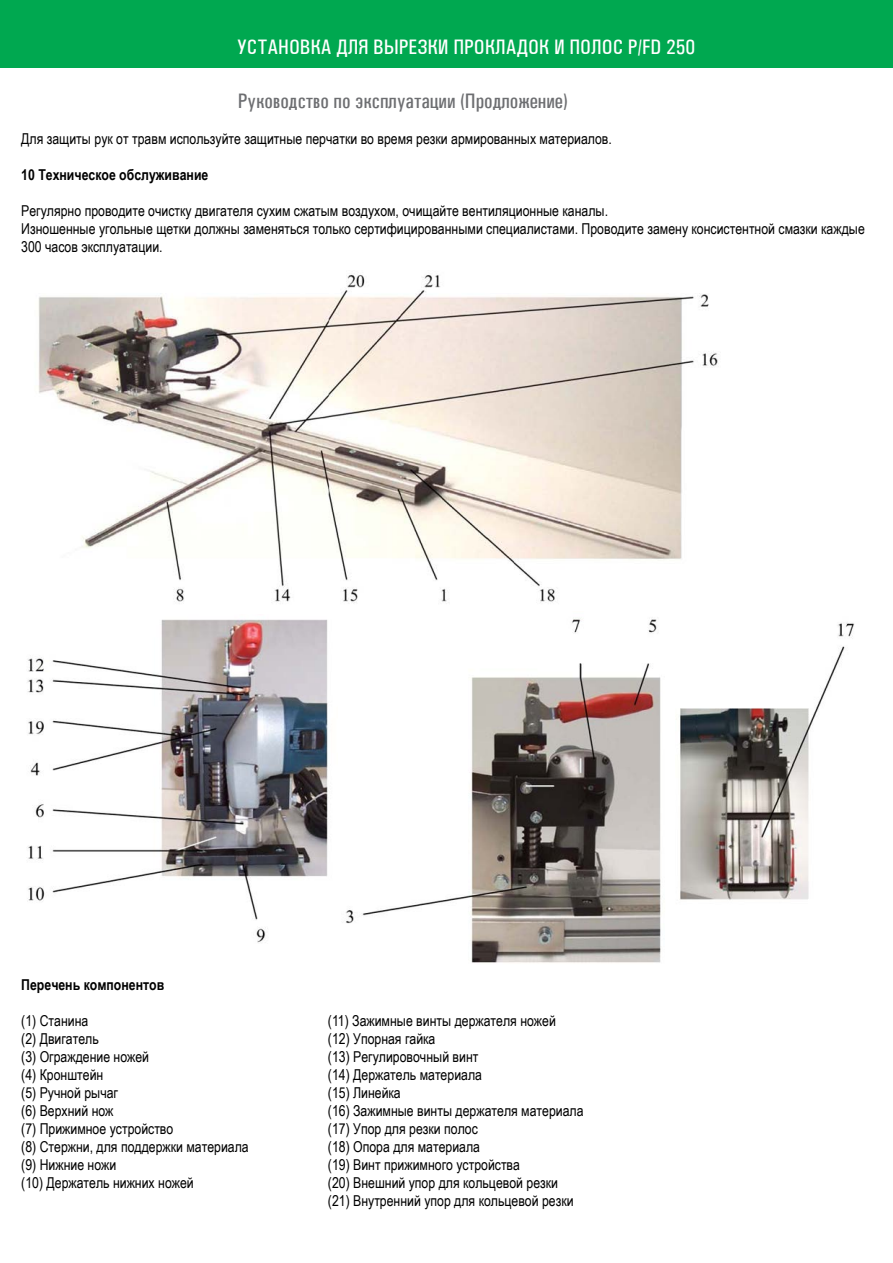
<style>
.page{position:relative;width:893px;height:1263px;background:#fff}
.page>*{position:absolute;margin:0;border:0;box-sizing:border-box;transform-origin:0 0}
.t1{font:500 21px "Univers Condensed";color:#fff}
.t2{font:500 21px "Univers Condensed";color:#6d6e71}
.t3{font:15px/18px "Arial Narrow";color:#000}
.t4{font:700 15px "Arial Narrow";color:#000}
</style>
<div class="page">
<div style="left:0;top:0;width:893px;height:68px;background:#00a850"></div>
<img style="left:38px;top:274px;width:680px;height:329px">
<img style="left:27px;top:619px;width:301px;height:324px">
<img style="left:680px;top:622px;width:175px;height:278px">
<img style="left:346px;top:618px;width:315px;height:345px">
<h1 class="t1" style="left:237px;top:35px;width:459px">УСТАНОВКА ДЛЯ ВЫРЕЗКИ ПРОКЛАДОК И ПОЛОС P/FD 250</h1>
<h1 class="t2" style="left:238px;top:89px;width:331px">Руководство по эксплуатации (Продложение)</h1>
<p class="t3" style="left:21px;top:129px;width:592px">Для защиты рук от травм используйте защитные перчатки во время резки армированных материалов.</p>
<p class="t4" style="left:21px;top:163px;width:189px">10 Техническое обслуживание</p>
<p class="t3" style="left:21px;top:201px;width:845px">Регулярно проводите очистку двигателя сухим сжатым воздухом, очищайте вентиляционные каналы.<br>Изношенные угольные щетки должны заменяться только сертифицированными специалистами. Проводите замену консистентной смазки каждые<br>300 часов эксплуатации.</p>
<p class="t4" style="left:21px;top:973px;width:144px">Перечень компонентов</p>
<p class="t3" style="left:21px;top:1011px;width:229px">(1) Станина<br>(2) Двигатель<br>(3) Ограждение ножей<br>(4) Кронштейн<br>(5) Ручной рычаг<br>(6) Верхний нож<br>(7) Прижимное устройство<br>(8) Стержни, для поддержки материала (9) Нижние ножи<br>(10) Держатель нижних ножей</p>
<p class="t3" style="left:328px;top:1011px;width:257px">(11) Зажимные винты держателя ножей<br>(12) Упорная гайка<br>(13) Регулировочный винт<br>(14) Держатель материала<br>(15) Линейка<br>(16) Зажимные винты держателя материала (17) Упор для резки полос<br>(18) Опора для материала<br>(19) Винт прижимного устройства<br>(20) Внешний упор для кольцевой резки (21) Внутренний упор для кольцевой резки</p>
</div>
